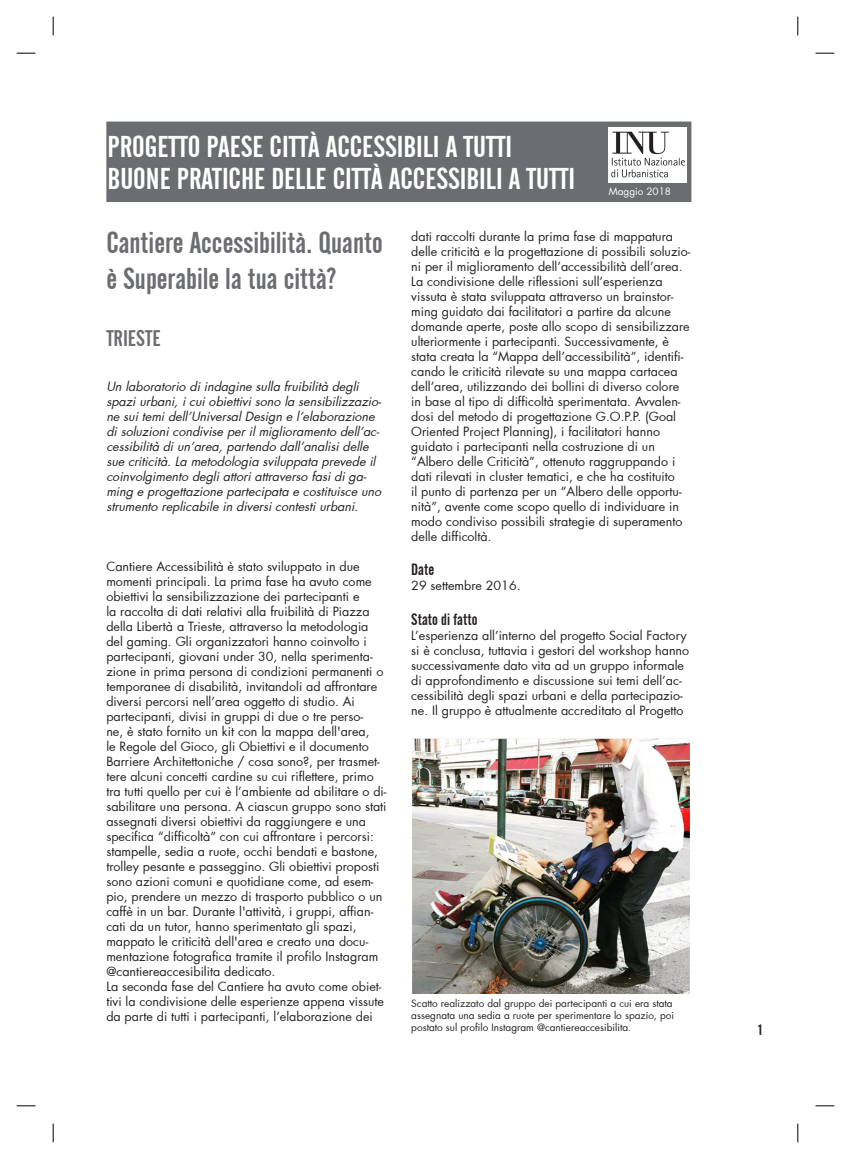
<style>
.page{position:relative;width:851px;height:1159px;background:#fff}
.page>*{position:absolute;margin:0;border:0;box-sizing:border-box;transform-origin:0 0}
.t1{font:30px/32.5px "Alternate Gothic No 2 BT";color:#fff}
.t2{font:30px/36px "Alternate Gothic No 2 BT";color:#6c6d70}
.t3{font:22.5px "Alternate Gothic No 2 BT";color:#6c6d70}
.t4{font:16.25px "Alternate Gothic No 2 BT";color:#231f20}
.t5{font:15px "Alternate Gothic No 2 BT";color:#231f20}
.t6{font:12.5px/15px "Futura";color:#231f20}
.t7{font:italic 12.5px/15px "Futura";color:#231f20}
.t8{font:10px/12px "Futura";color:#231f20}
.t9{font:10px "Futura";color:#fff}
</style>
<div class="page">
<div style="left:107px;top:122px;width:583px;height:79px;background:#6c6d70"></div>
<div style="left:106px;top:122px;width:585px;height:80px;border:1px solid #6c6d70"></div>
<img style="left:412px;top:739px;width:278px;height:254px">
<img style="left:608px;top:128px;width:78px;height:55px">
<svg style="left:17px;top:52px;width:18px;height:2px"></svg>
<svg style="left:815px;top:52px;width:19px;height:2px"></svg>
<svg style="left:17px;top:1105px;width:18px;height:1px"></svg>
<svg style="left:815px;top:1105px;width:19px;height:1px"></svg>
<svg style="left:52px;top:17px;width:2px;height:18px"></svg>
<svg style="left:52px;top:1123px;width:2px;height:19px"></svg>
<svg style="left:797px;top:17px;width:1px;height:18px"></svg>
<svg style="left:797px;top:1123px;width:1px;height:19px"></svg>
<h1 class="t1" style="left:108px;top:131px;width:406px">PROGETTO PAESE CITTÀ AcCESSIBILI A TUTTI<br>Buone pratic</h1>
<h1 class="t1" style="left:241px;top:163px;width:42px">he delle</h1>
<h1 class="t1" style="left:333px;top:163px;width:11px">città</h1>
<h1 class="t1" style="left:389px;top:163px;width:12px">accessibili</h1>
<h1 class="t1" style="left:508px;top:163px;width:29px">atutti</h1>
<p class="t9" style="left:608px;top:185px;width:64px">Maggio 2018</p>
<h1 class="t2" style="left:106px;top:225px;width:278px">Cantiere Accessibilità. Quanto è Superabile la tua città?</h1>
<h2 class="t3" style="left:106px;top:326px;width:56px">TRIESTE</h2>
<p class="t7" style="left:106px;top:379px;width:279px">Un laboratorio diindagine sulla fruibilità degli spaziurbani,icuiobiettivisono la sensibilizzazio&shy;ne suitemidell’UniversalDesign e l’elaborazione disoluzionicondivise perilmiglioramento dell’ac&shy;cessibilità diun’area,partendo dall’analisidelle sue criticità.La metodologia sviluppata prevede il coinvolgimento degliattoriattraverso fasidiga&shy;ming e progettazione partecipata e costituisce uno strumento replicabile in diversicontestiurbani.</p>
<p class="t6" style="left:106px;top:559px;width:281px">Cantiere Accessibilità è stato sviluppato in due momenti principali. La prima fase ha avuto come obiettivi la sensibilizzazione dei partecipanti e<br>la raccolta di dati relativi alla fruibilità di Piazza della Libertà a Trieste, attraverso la metodologia del gaming. Gli organizzatori hanno coinvolto i partecipanti, giovani under 30, nella sperimenta&shy;zione in prima persona di condizioni permanenti o temporanee di disabilità, invitandoli ad affrontare diversi percorsi nell’area oggetto di studio. Ai partecipanti, divisi in gruppi di due o tre perso-<br>ne, è stato fornito un kit con la mappa dell'area,<br>le Regole del Gioco, gli Obiettivi e il documento Barriere Architettoniche / cosa sono?, per trasmet&shy;tere alcuni concetti cardine su cui riflettere, primo tra tutti quello per cui è l’ambiente ad abilitare o di&shy;sabilitare una persona. A ciascun gruppo sono stati assegnati diversi obiettivi da raggiungere e una specifica “difficoltà” con cui affrontare i percorsi: stampelle, sedia a ruote, occhi bendati e bastone, trolley pesante e passeggino. Gli obiettivi proposti sono azioni comuni e quotidiane come, ad esem&shy;pio, prendere un mezzo di trasporto pubblico o un caffè in un bar. Durante l'attività, i gruppi, affian&shy;cati da un tutor, hanno sperimentato gli spazi, mappato le criticità dell'area e creato una docu&shy;mentazione fotografica tramite il profilo Instagram @cantiereaccesibilita dedicato.<br>La seconda fase del Cantiere ha avuto come obiet&shy;tivi la condivisione delle esperienze appena vissute da parte di tutti i partecipanti, l’elaborazione dei</p>
<p class="t6" style="left:411px;top:229px;width:280px">dati raccolti durante la prima fase di mappatura delle criticità e la progettazione di possibili soluzio&shy;ni per il miglioramento dell’accessibilità dell’area.<br>La condivisione delle riflessioni sull’esperienza vissuta è stata sviluppata attraverso un brainstor&shy;ming guidato dai facilitatori a partire da alcune domande aperte, poste allo scopo di sensibilizzare ulteriormente i partecipanti. Successivamente, è stata creata la “Mappa dell’accessibilità”, identifi&shy;cando le criticità rilevate su una mappa cartacea dell’area, utilizzando dei bollini di diverso colore in base al tipo di difficoltà sperimentata. Avvalen&shy;dosi del metodo di progettazione G.O.P.P. (Goal Oriented Project Planning), i facilitatori hanno guidato i partecipanti nella costruzione di un “Albero delle Criticità”, ottenuto raggruppando i dati rilevati in cluster tematici, e che ha costituito<br>il punto di partenza per un “Albero delle opportu&shy;nità”, avente come scopo quello di individuare in modo condiviso possibili strategie di superamento delle difficoltà.</p>
<h3 class="t4" style="left:411px;top:561px;width:24px">Date</h3>
<p class="t6" style="left:411px;top:578px;width:111px">29 settembre 2016.</p>
<h3 class="t4" style="left:411px;top:610px;width:68px">Stato di fatto</h3>
<p class="t6" style="left:411px;top:628px;width:279px">L’esperienza all’interno del progetto Social Factory si è conclusa, tuttavia i gestori del workshop hanno successivamente dato vita ad un gruppo informale di approfondimento e discussione sui temi dell’ac&shy;cessibilità degli spazi urbani e della partecipazio&shy;ne. Il gruppo è attualmente accreditato al Progetto</p>
<p class="t8" style="left:411px;top:997px;width:264px">Scatto realizzato dal gruppo dei partecipanti a cui era stata assegnata una sedia a ruote per sperimentare lo spazio, poi postato sul profilo Instagram @cantiereaccesibilita.</p>
<p class="t5" style="left:758px;top:1022px;width:5px">1</p>
</div>
